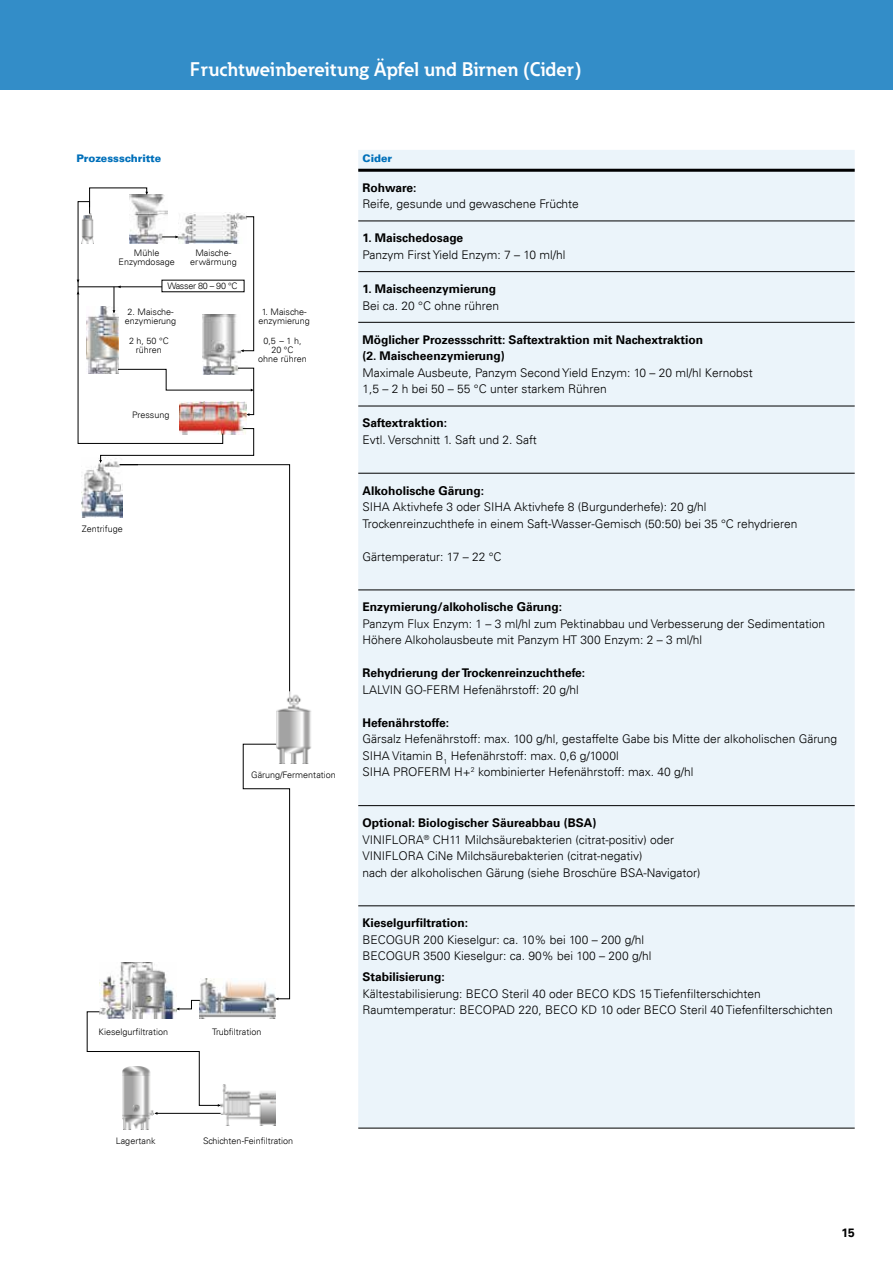
<style>
.page{position:relative;width:893px;height:1263px;background:#fff}
.page>*{position:absolute;margin:0;border:0;box-sizing:border-box;transform-origin:0 0}
.t1{font:700 19.5px "Eaton";color:#fff}
.t2{font:300 12px/16.5px "Univers LT";color:#000}
.t3{font:700 12px/16.5px "Univers LT";color:#000}
.t4{font:900 10.5px "Univers LT";color:#0070ba}
.t5{font:300 9px/9px "Univers LT";color:#000;text-align:center}
.t6{font:300 9px "Univers LT";letter-spacing:-.03em;color:#000}
.s1{font-weight:700}
</style>
<div class="page">
<div style="left:0;top:0;width:893px;height:89px;background:#338dc8"></div>
<img style="left:221px;top:1085px;width:54px;height:40px">
<img style="left:199px;top:978px;width:76px;height:40px">
<img style="left:100px;top:963px;width:74px;height:37px">
<img style="left:122px;top:1115px;width:31px;height:14px">
<img style="left:276px;top:677px;width:35px;height:86px">
<svg style="left:87px;top:1000px;width:134px;height:115px"></svg>
<svg style="left:77px;top:187px;width:213px;height:505px"></svg>
<svg style="left:243px;top:744px;width:47px;height:256px"></svg>
<div style="left:358px;top:150px;width:497px;height:978px;background:#ebf4fa"></div>
<hr style="left:358px;top:169px;width:497px;height:3px;background:#000">
<hr style="left:358px;top:221px;width:497px;height:1px;background:#000">
<hr style="left:358px;top:271px;width:497px;height:1px;background:#000">
<hr style="left:358px;top:322px;width:497px;height:1px;background:#000">
<hr style="left:358px;top:406px;width:497px;height:1px;background:#000">
<hr style="left:358px;top:473px;width:497px;height:1px;background:#000">
<hr style="left:358px;top:589px;width:497px;height:1px;background:#000">
<hr style="left:358px;top:805px;width:497px;height:1px;background:#000">
<hr style="left:358px;top:905px;width:497px;height:1px;background:#000">
<hr style="left:358px;top:1128px;width:497px;height:1px;background:#000">
<h1 class="t1" style="left:190px;top:57px;width:393px">Fruchtweinbereitung Äpfel und Birnen (Cider)</h1>
<p class="t4" style="left:77px;top:151px;width:86px">Prozessschritte</p>
<p class="t4" style="left:362px;top:151px;width:31px">Cider</p>
<p class="t3" style="left:362px;top:179px;width:56px">Rohware:</p>
<p class="t2" style="left:362px;top:196px;width:218px">Reife, gesunde und gewaschene Früchte</p>
<p class="t3" style="left:362px;top:230px;width:102px">1. Maischedosage</p>
<p class="t2" style="left:362px;top:246px;width:204px">Panzym First Yield Enzym: 7 – 10 ml/hl</p>
<p class="t3" style="left:362px;top:281px;width:135px">1. Maischeenzymierung</p>
<p class="t2" style="left:362px;top:297px;width:138px">Bei ca. 20 °C ohne rühren</p>
<p class="t3" style="left:362px;top:331px;width:342px">Möglicher Prozessschritt: Saftextraktion mit Nachextraktion (2. Maischeenzymierung)</p>
<p class="t2" style="left:362px;top:364px;width:392px">Maximale Ausbeute, Panzym Second Yield Enzym: 10 – 20 ml/hl Kernobst<br>1,5 – 2 h bei 50 – 55 °C unter starkem Rühren</p>
<p class="t3" style="left:362px;top:415px;width:86px">Saftextraktion:</p>
<p class="t2" style="left:362px;top:431px;width:176px">Evtl. Verschnitt 1. Saft und 2. Saft</p>
<p class="t5" style="left:119px;top:249px;width:58px">Mühle<br>Enzymdosage</p>
<p class="t5" style="left:190px;top:249px;width:48px">Maische&shy;erwärmung</p>
<p class="t6" style="left:167px;top:280px;width:71px">Wasser 80 – 90 °C</p>
<p class="t5" style="left:125px;top:307px;width:53px;text-align:left">2. Maische&shy;enzymierung</p>
<p class="t5" style="left:259px;top:307px;width:53px">1. Maische&shy;enzymierung</p>
<p class="t5" style="left:129px;top:336px;width:41px">2 h, 50 °C rühren</p>
<p class="t5" style="left:258px;top:336px;width:50px">0,5 – 1 h,<br>20 °C<br>ohne rühren</p>
<p class="t5" style="left:132px;top:410px;width:39px">Pressung</p>
<p class="t5" style="left:82px;top:524px;width:43px">Zentrifuge</p>
<p class="t5" style="left:251px;top:771px;width:86px">Gärung/Fermentation</p>
<p class="t5" style="left:99px;top:1027px;width:71px">Kieselgurfiltration</p>
<p class="t5" style="left:212px;top:1027px;width:51px">Trubfiltration</p>
<p class="t3" style="left:362px;top:482px;width:123px">Alkoholische Gärung:</p>
<p class="t2" style="left:362px;top:499px;width:436px">SIHA Aktivhefe 3 oder SIHA Aktivhefe 8 (Burgunderhefe): 20 g/hl<br>Trockenreinzuchthefe in einem Saft-Wasser-Gemisch (50:50) bei 35 °C rehydrieren</p>
<p class="t2" style="left:362px;top:548px;width:141px">Gärtemperatur: 17 – 22 °C</p>
<p class="t3" style="left:362px;top:599px;width:201px">Enzymierung/alkoholische Gärung:</p>
<p class="t2" style="left:362px;top:615px;width:464px">Panzym Flux Enzym: 1 – 3 ml/hl zum Pektinabbau und Verbesserung der Sedimentation<br>Höhere Alkoholausbeute mit Panzym HT 300 Enzym: 2 – 3 ml/hl</p>
<p class="t3" style="left:362px;top:665px;width:224px">Rehydrierung der Trockenreinzuchthefe:</p>
<p class="t2" style="left:362px;top:681px;width:218px">LALVIN GO-FERM Hefenährstoff: 20 g/hl</p>
<p class="t3" style="left:362px;top:714px;width:88px">Hefenährstoffe:</p>
<p class="t2" style="left:362px;top:731px;width:476px">Gärsalz Hefenährstoff: max. 100 g/hl, gestaffelte Gabe bis Mitte der alkoholischen Gärung<br>SIHA Vitamin B<sub>1</sub> Hefenährstoff: max. 0,6 g/1000l<br>SIHA PROFERM H+<sup>2</sup> kombinierter Hefenährstoff: max. 40 g/hl</p>
<p class="t2" style="left:362px;top:814px;width:339px"><span class="s1">Optional: Biologischer Säureabbau (BSA)<br></span>VINIFLORA<sup>®</sup> CH11 Milchsäurebakterien (citrat-positiv) oder VINIFLORA CiNe Milchsäurebakterien (citrat-negativ)<br>nach der alkoholischen Gärung (siehe Broschüre BSA-Navigator)</p>
<p class="t3" style="left:362px;top:915px;width:107px">Kieselgurfiltration:</p>
<p class="t2" style="left:362px;top:931px;width:291px">BECOGUR 200 Kieselgur: ca. 10% bei 100 – 200 g/hl<br>BECOGUR 3500 Kieselgur: ca. 90% bei 100 – 200 g/hl</p>
<p class="t3" style="left:362px;top:969px;width:84px">Stabilisierung:</p>
<p class="t2" style="left:362px;top:985px;width:472px">Kältestabilisierung: BECO Steril 40 oder BECO KDS 15 Tiefenfilterschichten<br>Raumtemperatur: BECOPAD 220, BECO KD 10 oder BECO Steril 40 Tiefenfilterschichten</p>
<p class="t5" style="left:116px;top:1136px;width:41px">Lagertank</p>
<p class="t5" style="left:203px;top:1136px;width:92px">Schichten-Feinfiltration</p>
<p class="t3" style="left:841px;top:1224px;width:15px">15</p>
</div>
